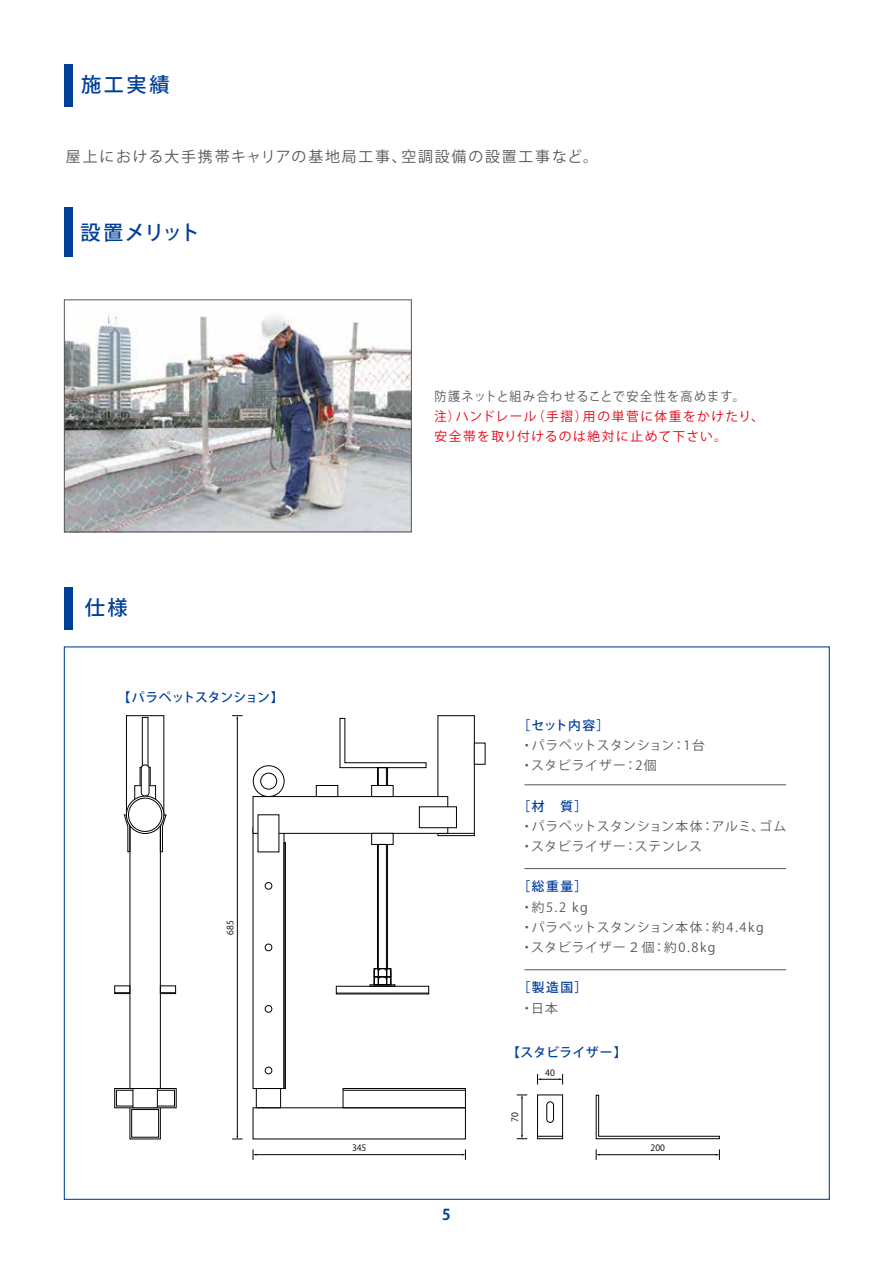
<style>
.page{position:relative;width:893px;height:1263px;background:#fff}
.page>*{position:absolute;margin:0;border:0;box-sizing:border-box;transform-origin:0 0}
.t1{font:500 20.25px "Koz Go Pro";letter-spacing:.125em;color:#003f98}
.t2{font:14.85px "Koz Go Pro";letter-spacing:.125em;color:#595757}
.t3{font:700 14.85px "Koz Go Pro";color:#003f98}
.t4{font:12.75px/20.2px "Koz Go Pro";letter-spacing:.075em;color:#595757}
.t5{font:12.75px/20.2px "Koz Go Pro";letter-spacing:.115em;color:#e60012;scale:.95 1}
.t6{font:12.75px/20.2px "Koz Go Pro";letter-spacing:.055em;color:#595757}
.t7{font:500 12.75px "Koz Go Pro";letter-spacing:.025em;color:#003f98}
.t8{font:12.75px "Koz Go Pro";letter-spacing:.105em;color:#595757;scale:.95 1}
.t9{font:500 12.75px "Koz Go Pro";letter-spacing:-.005em;color:#003f98}
.t10{font:8.7px "Koz Go Pro";color:#000}
</style>
<div class="page">
<hr style="left:256px;top:1154px;width:207px;height:1px;background:#040000">
<svg style="left:462px;top:1149px;width:4px;height:11px"></svg>
<svg style="left:253px;top:1149px;width:3px;height:11px"></svg>
<svg style="left:596px;top:1095px;width:124px;height:44px"></svg>
<hr style="left:599px;top:1154px;width:118px;height:1px;background:#040000">
<svg style="left:716px;top:1149px;width:4px;height:11px"></svg>
<svg style="left:596px;top:1149px;width:3px;height:11px"></svg>
<div style="left:537px;top:1095px;width:26px;height:44px;border:1px solid #040000"></div>
<svg style="left:537px;top:1074px;width:26px;height:10px"></svg>
<hr style="left:522px;top:1098px;width:1px;height:38px;background:#040000">
<svg style="left:517px;top:1135px;width:10px;height:4px"></svg>
<svg style="left:517px;top:1095px;width:10px;height:3px"></svg>
<svg style="left:537px;top:1136px;width:26px;height:1px"></svg>
<div style="left:547px;top:1102px;width:7px;height:20px;border:1px solid #040000;border-radius:3px"></div>
<div style="left:115px;top:986px;width:15px;height:8px;border:1px solid #040000"></div>
<svg style="left:115px;top:992px;width:15px;height:1px"></svg>
<div style="left:160px;top:986px;width:16px;height:8px;border:1px solid #040000"></div>
<svg style="left:161px;top:992px;width:15px;height:1px"></svg>
<hr style="left:237px;top:718px;width:1px;height:418px;background:#040000">
<svg style="left:232px;top:1136px;width:11px;height:4px"></svg>
<svg style="left:232px;top:715px;width:11px;height:4px"></svg>
<div style="left:343px;top:1088px;width:123px;height:20px;border:1px solid #040000"></div>
<hr style="left:343px;top:1090px;width:122px;height:1px;background:#040000">
<div style="left:284px;top:842px;width:2px;height:247px;border:1px solid #040000"></div>
<div style="left:256px;top:1088px;width:25px;height:20px;border:1px solid #040000"></div>
<hr style="left:438px;top:833px;width:36px;height:1px;background:#040000">
<div style="left:253px;top:796px;width:195px;height:37px;border:1px solid #040000"></div>
<div style="left:419px;top:807px;width:37px;height:21px;background:#fff"></div>
<div style="left:419px;top:807px;width:38px;height:21px;border:1px solid #040000"></div>
<div style="left:258px;top:815px;width:21px;height:37px;background:#fff"></div>
<div style="left:474px;top:743px;width:11px;height:21px;border:1px solid #040000"></div>
<div style="left:316px;top:785px;width:22px;height:12px;border:1px solid #040000"></div>
<div style="left:371px;top:785px;width:22px;height:12px;border:1px solid #040000"></div>
<div style="left:371px;top:833px;width:22px;height:11px;border:1px solid #040000"></div>
<div style="left:253px;top:765px;width:31px;height:32px;border:1px solid #040000;border-radius:50%"></div>
<div style="left:261px;top:773px;width:16px;height:16px;border:1px solid #040000;border-radius:50%"></div>
<div style="left:377px;top:767px;width:11px;height:19px;border:1px solid #040000"></div>
<svg style="left:340px;top:718px;width:86px;height:67px"></svg>
<div style="left:377px;top:844px;width:11px;height:125px;border:1px solid #040000"></div>
<hr style="left:386px;top:844px;width:1px;height:124px;background:#040000">
<hr style="left:378px;top:844px;width:1px;height:124px;background:#040000">
<hr style="left:336px;top:993px;width:93px;height:1px;background:#040000">
<div style="left:370px;top:984px;width:25px;height:2px;border:1px solid #040000"></div>
<svg style="left:374px;top:968px;width:17px;height:17px"></svg>
<div style="left:265px;top:882px;width:7px;height:7px;border:1px solid #040000;border-radius:50%"></div>
<div style="left:265px;top:944px;width:7px;height:7px;border:1px solid #040000;border-radius:50%"></div>
<div style="left:265px;top:1005px;width:7px;height:7px;border:1px solid #040000;border-radius:50%"></div>
<div style="left:265px;top:1067px;width:7px;height:7px;border:1px solid #040000;border-radius:50%"></div>
<div style="left:130px;top:815px;width:31px;height:324px;border:1px solid #040000"></div>
<div style="left:126px;top:715px;width:38px;height:100px;border:1px solid #040000"></div>
<div style="left:142px;top:717px;width:6px;height:52px;border:1px solid #040000"></div>
<svg style="left:137px;top:787px;width:17px;height:11px"></svg>
<div style="left:135px;top:785px;width:21px;height:16px;border:1px solid #040000"></div>
<div style="left:132px;top:1109px;width:27px;height:28px;border:1px solid #040000"></div>
<div style="left:115px;top:1088px;width:61px;height:20px;border:1px solid #040000"></div>
<div style="left:116px;top:1090px;width:58px;height:16px;background:#fff"></div>
<div style="left:116px;top:1090px;width:59px;height:16px;border:1px solid #040000"></div>
<div style="left:133px;top:1088px;width:24px;height:20px;background:#fff"></div>
<div style="left:133px;top:1088px;width:25px;height:20px;border:1px solid #040000"></div>
<div style="left:141px;top:765px;width:8px;height:31px;background:#fff;border-radius:4px"></div>
<div style="left:141px;top:765px;width:8px;height:31px;border:1px solid #040000;border-radius:4px"></div>
<svg style="left:160px;top:815px;width:6px;height:37px"></svg>
<svg style="left:124px;top:815px;width:6px;height:37px"></svg>
<svg style="left:126px;top:796px;width:38px;height:37px"></svg>
<div style="left:126px;top:796px;width:38px;height:38px;border:1px solid #040000;border-radius:50%"></div>
<div style="left:128px;top:798px;width:34px;height:33px;background:#fff;border-radius:50%"></div>
<div style="left:128px;top:798px;width:34px;height:34px;border:1px solid #040000;border-radius:50%"></div>
<div style="left:64px;top:587px;width:9px;height:42px;background:#003f98"></div>
<div style="left:64px;top:64px;width:9px;height:42px;background:#003f98"></div>
<hr style="left:524px;top:784px;width:262px;height:1px;background:#595757">
<hr style="left:524px;top:868px;width:262px;height:1px;background:#595757">
<hr style="left:524px;top:969px;width:262px;height:1px;background:#595757">
<img style="left:66px;top:314px;width:344px;height:216px">
<div style="left:64px;top:207px;width:9px;height:50px;background:#003f98"></div>
<div style="left:64px;top:300px;width:348px;height:232px;border:1px solid #595757"></div>
<h1 class="t1" style="left:81px;top:72px;width:90px">施工実績</h1>
<p class="t2" style="left:66px;top:147px;width:534px">屋上における大手携帯キャリアの基地局工事、空調設備の設置工事など。</p>
<h1 class="t1" style="left:80px;top:219px;width:121px">設置メリット</h1>
<h1 class="t1" style="left:85px;top:595px;width:44px">仕様</h1>
<p class="t9" style="left:118px;top:689px;width:167px">【パラペットスタンション】</p>
<p class="t10" style="left:225px;top:935px;width:16px;rotate:-90deg">685</p>
<p class="t8" style="left:434px;top:388px;width:328px">防護ネットと組み合わせることで安全性を高めます。</p>
<p class="t5" style="left:434px;top:406px;width:348px">注）ハンドレール（手摺）用の単菅に体重をかけたり、安全帯を取り付けるのは絶対に止めて下さい。</p>
<p class="t7" style="left:518px;top:717px;width:93px">［セット内容］</p>
<p class="t4" style="left:521px;top:736px;width:186px">・パラペットスタンション：1台・スタビライザー：2個</p>
<p class="t7" style="left:518px;top:798px;width:71px">［材　質］</p>
<p class="t6" style="left:521px;top:816px;width:267px">・パラペットスタンション本体：アルミ、ゴム・スタビライザー：ステンレス</p>
<p class="t7" style="left:518px;top:879px;width:71px">［総重量］</p>
<p class="t4" style="left:521px;top:897px;width:245px">・約5.2 kg<br>・パラペットスタンション本体：約4.4kg・スタビライザー２個：約0.8kg</p>
<p class="t7" style="left:518px;top:979px;width:71px">［製造国］</p>
<p class="t4" style="left:521px;top:998px;width:39px">・日本</p>
<p class="t7" style="left:507px;top:1044px;width:121px">【スタビライザー】</p>
<p class="t10" style="left:509px;top:1121px;width:11px;rotate:-90deg">70</p>
<p class="t10" style="left:545px;top:1067px;width:11px">40</p>
<p class="t10" style="left:352px;top:1142px;width:16px">345</p>
<p class="t10" style="left:651px;top:1142px;width:16px">200</p>
<p class="t3" style="left:442px;top:1205px;width:10px">5</p>
</div>
